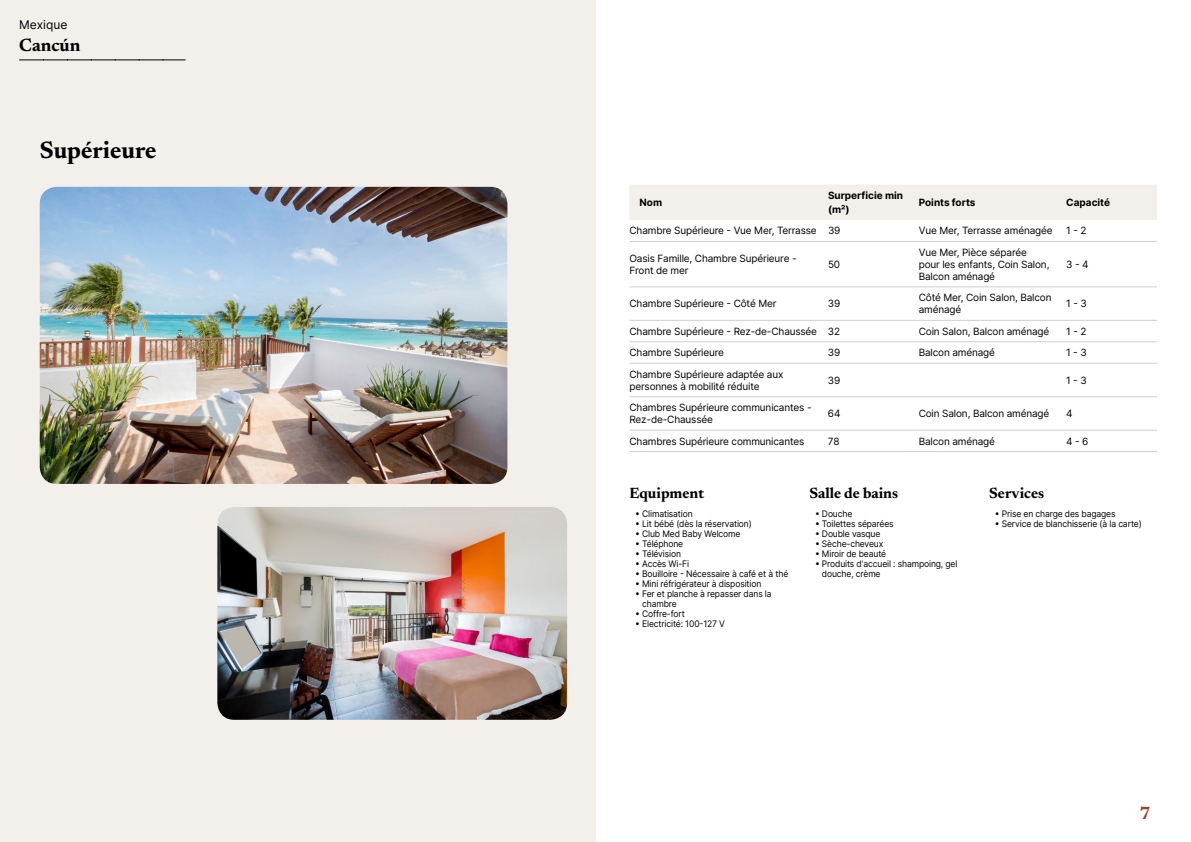
<style>
.page{position:relative;width:1191px;height:842px;background:#fff}
.page>*{position:absolute;margin:0;border:0;box-sizing:border-box;transform-origin:0 0}
.t1{font:700 24px "Newsreader 24 pt";color:#000}
.t2{font:700 18px "Newsreader 24 pt";color:#000}
.t3{font:700 18px "Newsreader 24 pt";color:#9d432c}
.t4{font:700 15px "Newsreader 24 pt";color:#000}
.t5{font:12px "Inter";color:#000}
.t6{font:10px/12px "Inter";letter-spacing:-.015em;color:#000}
.t7{font:700 10px/14px "Inter";color:#000}
.t8{font:9px/10px "Inter";letter-spacing:-.015em;color:#000;scale:.95 1}
</style>
<div class="page">
<div style="left:0;top:0;width:595px;height:842px;background:#f3f0ec"></div>
<img style="left:40px;top:187px;width:467px;height:297px">
<img style="left:217px;top:507px;width:350px;height:213px">
<svg style="left:20px;top:60px;width:165px;height:1px"></svg>
<div style="left:630px;top:185px;width:527px;height:35px;background:#f3f0ec"></div>
<hr style="left:629px;top:241px;width:199px;height:1px;background:#d7cdc1">
<hr style="left:828px;top:241px;width:90px;height:1px;background:#d7cdc1">
<hr style="left:918px;top:241px;width:148px;height:1px;background:#d7cdc1">
<hr style="left:1066px;top:241px;width:91px;height:1px;background:#d7cdc1">
<hr style="left:629px;top:286px;width:199px;height:1px;background:#d7cdc1">
<hr style="left:828px;top:286px;width:90px;height:1px;background:#d7cdc1">
<hr style="left:918px;top:286px;width:148px;height:1px;background:#d7cdc1">
<hr style="left:1066px;top:286px;width:91px;height:1px;background:#d7cdc1">
<hr style="left:629px;top:320px;width:199px;height:1px;background:#d7cdc1">
<hr style="left:828px;top:320px;width:90px;height:1px;background:#d7cdc1">
<hr style="left:918px;top:320px;width:148px;height:1px;background:#d7cdc1">
<hr style="left:1066px;top:320px;width:91px;height:1px;background:#d7cdc1">
<hr style="left:629px;top:341px;width:199px;height:1px;background:#d7cdc1">
<hr style="left:828px;top:341px;width:90px;height:1px;background:#d7cdc1">
<hr style="left:918px;top:341px;width:148px;height:1px;background:#d7cdc1">
<hr style="left:1066px;top:341px;width:91px;height:1px;background:#d7cdc1">
<hr style="left:629px;top:363px;width:199px;height:1px;background:#d7cdc1">
<hr style="left:828px;top:363px;width:90px;height:1px;background:#d7cdc1">
<hr style="left:918px;top:363px;width:148px;height:1px;background:#d7cdc1">
<hr style="left:1066px;top:363px;width:91px;height:1px;background:#d7cdc1">
<hr style="left:629px;top:396px;width:199px;height:1px;background:#d7cdc1">
<hr style="left:828px;top:396px;width:90px;height:1px;background:#d7cdc1">
<hr style="left:918px;top:396px;width:148px;height:1px;background:#d7cdc1">
<hr style="left:1066px;top:396px;width:91px;height:1px;background:#d7cdc1">
<hr style="left:629px;top:430px;width:199px;height:1px;background:#d7cdc1">
<hr style="left:828px;top:430px;width:90px;height:1px;background:#d7cdc1">
<hr style="left:918px;top:430px;width:148px;height:1px;background:#d7cdc1">
<hr style="left:1066px;top:430px;width:91px;height:1px;background:#d7cdc1">
<hr style="left:629px;top:451px;width:199px;height:1px;background:#d7cdc1">
<hr style="left:828px;top:451px;width:90px;height:1px;background:#d7cdc1">
<hr style="left:918px;top:451px;width:148px;height:1px;background:#d7cdc1">
<hr style="left:1066px;top:451px;width:91px;height:1px;background:#d7cdc1">
<p class="t5" style="left:19px;top:15px;width:50px">Mexique</p>
<h2 class="t2" style="left:19px;top:32px;width:63px">Cancún</h2>
<h1 class="t1" style="left:40px;top:133px;width:118px">Supérieure</h1>
<p class="t7" style="left:639px;top:195px;width:24px">Nom</p>
<p class="t7" style="left:828px;top:188px;width:77px">Surperficie min (m²)</p>
<p class="t7" style="left:918px;top:195px;width:58px">Points forts</p>
<p class="t7" style="left:1066px;top:195px;width:45px">Capacité</p>
<p class="t6" style="left:629px;top:224px;width:212px">Chambre Supérieure - Vue Mer, Terrasse 39</p>
<p class="t6" style="left:918px;top:224px;width:135px">Vue Mer, Terrasse aménagée</p>
<p class="t6" style="left:1066px;top:224px;width:22px">1 - 2</p>
<p class="t6" style="left:629px;top:252px;width:169px">Oasis Famille, Chambre Supérieure -<br>Front de mer</p>
<p class="t6" style="left:828px;top:258px;width:14px">50</p>
<p class="t6" style="left:918px;top:246px;width:132px">Vue Mer, Pièce séparée pour les enfants, Coin Salon,<br>Balcon aménagé</p>
<p class="t6" style="left:1066px;top:258px;width:24px">3 - 4</p>
<p class="t6" style="left:629px;top:297px;width:148px">Chambre Supérieure - Côté Mer</p>
<p class="t6" style="left:828px;top:297px;width:14px">39</p>
<p class="t6" style="left:918px;top:291px;width:134px">Côté Mer, Coin Salon, Balcon aménagé</p>
<p class="t6" style="left:1066px;top:297px;width:22px">1 - 3</p>
<p class="t6" style="left:629px;top:325px;width:212px">Chambre Supérieure - Rez-de-Chaussée 32</p>
<p class="t6" style="left:918px;top:325px;width:132px">Coin Salon, Balcon aménagé</p>
<p class="t6" style="left:1066px;top:325px;width:22px">1 - 2</p>
<p class="t6" style="left:629px;top:346px;width:96px">Chambre Supérieure</p>
<p class="t6" style="left:828px;top:346px;width:14px">39</p>
<p class="t6" style="left:918px;top:346px;width:78px">Balcon aménagé</p>
<p class="t6" style="left:1066px;top:346px;width:22px">1 - 3</p>
<p class="t6" style="left:629px;top:368px;width:156px">Chambre Supérieure adaptée aux personnes à mobilité réduite</p>
<p class="t6" style="left:828px;top:374px;width:14px">39</p>
<p class="t6" style="left:1066px;top:374px;width:22px">1 - 3</p>
<p class="t6" style="left:629px;top:401px;width:184px">Chambres Supérieure communicantes -<br>Rez-de-Chaussée</p>
<p class="t6" style="left:828px;top:407px;width:14px">64</p>
<p class="t6" style="left:918px;top:407px;width:132px">Coin Salon, Balcon aménagé</p>
<p class="t6" style="left:1066px;top:407px;width:8px">4</p>
<p class="t6" style="left:629px;top:435px;width:176px">Chambres Supérieure communicantes</p>
<p class="t6" style="left:828px;top:435px;width:13px">78</p>
<p class="t6" style="left:918px;top:435px;width:78px">Balcon aménagé</p>
<p class="t6" style="left:1066px;top:435px;width:24px">4 - 6</p>
<h3 class="t4" style="left:629px;top:483px;width:76px">Equipment</h3>
<p class="t8" style="left:635px;top:508px;width:62px">• Climatisation</p>
<p class="t8" style="left:635px;top:518px;width:124px">• Lit bébé (dès la réservation)</p>
<p class="t8" style="left:635px;top:528px;width:112px">• Club Med Baby Welcome</p>
<p class="t8" style="left:635px;top:538px;width:52px">• Téléphone</p>
<p class="t8" style="left:635px;top:548px;width:50px">• Télévision</p>
<p class="t8" style="left:635px;top:558px;width:58px">• Accès Wi-Fi</p>
<p class="t8" style="left:635px;top:568px;width:163px">• Bouilloire - Nécessaire à café et à thé</p>
<p class="t8" style="left:635px;top:578px;width:134px">• Mini réfrigérateur à disposition</p>
<p class="t8" style="left:642px;top:588px;width:138px;text-indent:-7px">• Fer et planche à repasser dans la chambre</p>
<p class="t8" style="left:635px;top:608px;width:54px">• Coffre-fort</p>
<p class="t8" style="left:635px;top:618px;width:96px">• Electricité: 100-127 V</p>
<h3 class="t4" style="left:809px;top:483px;width:90px">Salle de bains</h3>
<p class="t8" style="left:815px;top:508px;width:41px">• Douche</p>
<p class="t8" style="left:815px;top:518px;width:84px">• Toilettes séparées</p>
<p class="t8" style="left:815px;top:528px;width:70px">• Double vasque</p>
<p class="t8" style="left:815px;top:538px;width:73px">• Sèche-cheveux</p>
<p class="t8" style="left:815px;top:548px;width:76px">• Miroir de beauté</p>
<p class="t8" style="left:822px;top:558px;width:144px;text-indent:-7px">• Produits d'accueil : shampoing, gel douche, crème</p>
<h3 class="t4" style="left:989px;top:483px;width:57px">Services</h3>
<p class="t8" style="left:994px;top:508px;width:129px">• Prise en charge des bagages</p>
<p class="t8" style="left:994px;top:518px;width:156px">• Service de blanchisserie (à la carte)</p>
<h2 class="t3" style="left:1139px;top:800px;width:13px">7</h2>
</div>
